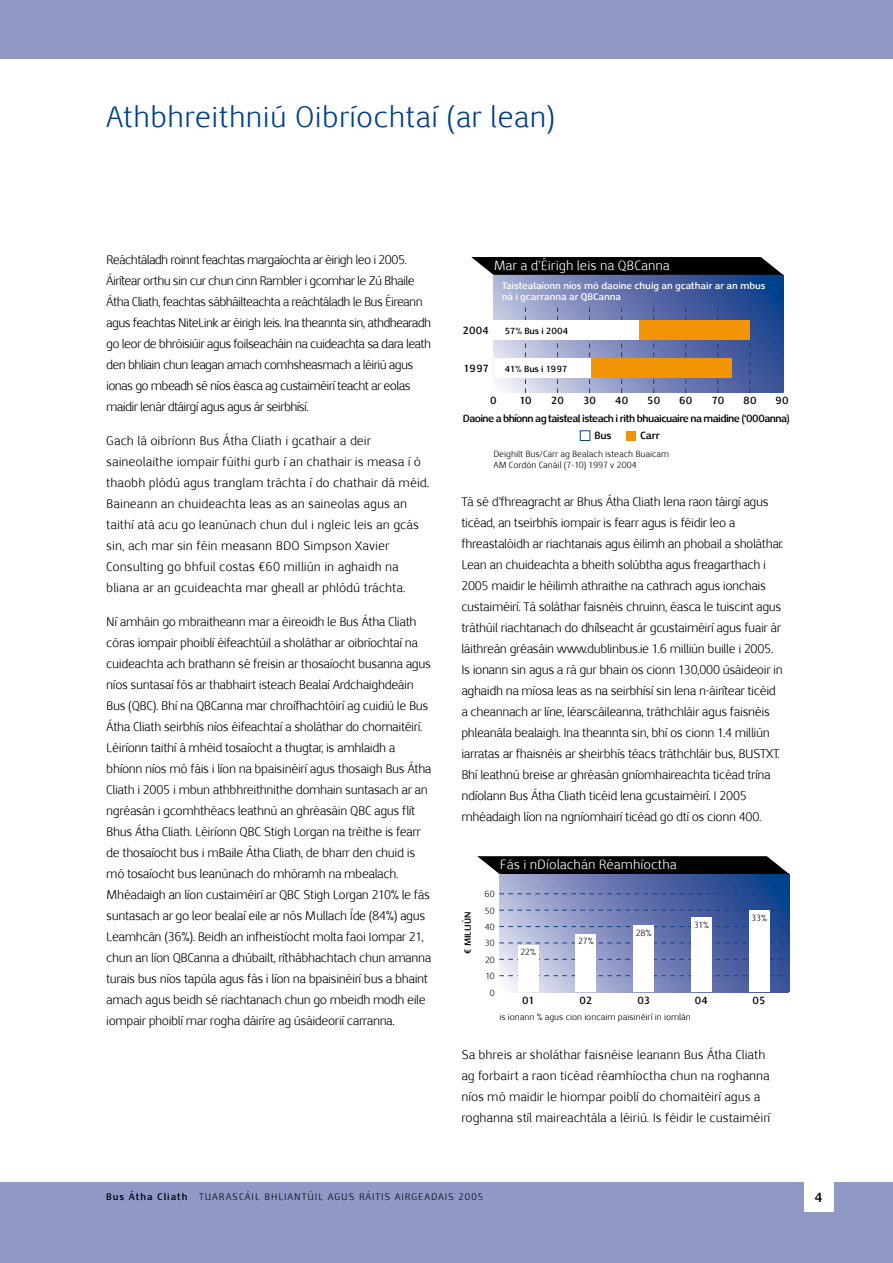
<style>
.page{position:relative;width:893px;height:1263px;background:#9099c6}
.page>*{position:absolute;margin:0;border:0;box-sizing:border-box;transform-origin:0 0}
.t1{font:30px "Nexus Sans";letter-spacing:.01em;color:#003f8a}
.t2{font:13.5px "Nexus Sans";color:#fff}
.t3{font:12.75px/21px "Nexus Sans";letter-spacing:-.03em;color:#000}
.t4{font:12.75px/21px "Nexus Sans";letter-spacing:-.05em;color:#000}
.t5{font:12.75px/21px "Nexus Sans";color:#000}
.t6{font:12.75px/21px "Nexus Sans";letter-spacing:-.005em;color:#000}
.t7{font:700 10.5px "Nexus Sans";letter-spacing:-.05em;color:#000}
.t8{font:700 9.75px/11.7px "Nexus Sans";color:#fcfcfc}
.t9{font:9.75px "Nexus Sans";letter-spacing:.1em;color:#000}
.t10{font:9px/10.8px "Nexus Sans";color:#000}
.t11{font:700 9px "Nexus Sans";color:#000}
.s1{font-weight:700}
</style>
<div class="page">
<div style="left:0;top:60px;width:893px;height:1122px;background:#fff"></div>
<div style="left:804px;top:1182px;width:29px;height:30px;background:#fff"></div>
<div style="left:626px;top:431px;width:9px;height:9px;background:#f29406"></div>
<div style="left:580px;top:430px;width:10px;height:11px;border:1px solid #0f4187"></div>
<svg style="left:471px;top:257px;width:312px;height:136px;background:#69769e"></svg>
<div style="left:493px;top:321px;width:146px;height:19px;background:#fff"></div>
<div style="left:494px;top:358px;width:97px;height:20px;background:#fff"></div>
<div style="left:639px;top:321px;width:111px;height:19px;background:#f29406"></div>
<div style="left:591px;top:358px;width:141px;height:20px;background:#f29406"></div>
<svg style="left:477px;top:856px;width:312px;height:136px;background:#6f7ca3"></svg>
<div style="left:518px;top:945px;width:20px;height:47px;background:#fff"></div>
<div style="left:576px;top:934px;width:20px;height:58px;background:#fff"></div>
<div style="left:634px;top:925px;width:20px;height:67px;background:#fff"></div>
<div style="left:691px;top:918px;width:20px;height:74px;background:#fff"></div>
<div style="left:749px;top:910px;width:20px;height:82px;background:#fff"></div>
<p class="t1" style="left:106px;top:99px;width:451px">Athbhreithniú Oibríochtaí (ar lean)</p>
<p class="t4" style="left:106px;top:249px;width:326px">Reáchtáladh roinnt feachtas margaíochta ar éirigh leo i 2005.<br>Áirítear orthu sin cur chun cinn Rambler i gcomhar le Zú Bhaile Átha Cliath, feachtas sábháilteachta a reáchtáladh le Bus Éireann agus feachtas NiteLink ar éirigh leis. Ina theannta sin, athdhearadh go leor de bhróisiúir agus foilseacháin na cuideachta sa dara leath den bhliain chun leagan amach comhsheasmach a léiriú agus ionas go mbeadh sé níos éasca ag custaiméirí teacht ar eolas maidir lenár dtáirgí agus agus ár seirbhísí.</p>
<p class="t5" style="left:106px;top:430px;width:325px">Gach lá oibríonn Bus Átha Cliath i gcathair a deir saineolaithe iompair fúithi gurb í an chathair is measa í ó thaobh plódú agus tranglam tráchta í do chathair dá méid.<br>Baineann an chuideachta leas as an saineolas agus an taithí atá acu go leanúnach chun dul i ngleic leis an gcás sin, ach mar sin féin measann BDO Simpson Xavier Consulting go bhfuil costas €60 milliún in aghaidh na bliana ar an gcuideachta mar gheall ar phlódú tráchta.</p>
<p class="t3" style="left:106px;top:611px;width:327px">Ní amháin go mbraitheann mar a éireoidh le Bus Átha Cliath córas iompair phoiblí éifeachtúil a sholáthar ar oibríochtaí na cuideachta ach brathann sé freisin ar thosaíocht busanna agus níos suntasaí fós ar thabhairt isteach Bealaí Ardchaighdeáin Bus (QBC). Bhí na QBCanna mar chroífhachtóirí ag cuidiú le Bus Átha Cliath seirbhís níos éifeachtaí a sholáthar do chomaitéirí.<br>Léiríonn taithí á mhéid tosaíocht a thugtar, is amhlaidh a bhíonn níos mó fáis i líon na bpaisinéirí agus thosaigh Bus Átha Cliath i 2005 i mbun athbhreithnithe domhain suntasach ar an ngréasán i gcomhthéacs leathnú an ghréasáin QBC agus flít Bhus Átha Cliath. Léiríonn QBC Stigh Lorgan na tréithe is fearr de thosaíocht bus i mBaile Átha Cliath, de bharr den chuid is mó tosaíocht bus leanúnach do mhóramh na mbealach.<br>Mhéadaigh an líon custaiméirí ar QBC Stigh Lorgan 210% le fás suntasach ar go leor bealaí eile ar nós Mullach Íde (84%) agus Leamhcán (36%). Beidh an infheistíocht molta faoi Iompar 21, chun an líon QBCanna a dhúbailt, ríthábhachtach chun amanna turais bus níos tapúla agus fás i líon na bpaisinéirí bus a bhaint amach agus beidh sé riachtanach chun go mbeidh modh eile iompair phoiblí mar rogha dáiríre ag úsáideorií carranna.</p>
<p class="t2" style="left:494px;top:257px;width:178px">Mar a d’Éirigh leis na QBCanna</p>
<p class="t8" style="left:502px;top:279px;width:265px">Taistealaíonn níos mó daoine chuig an gcathair ar an mbus ná i gcarranna ar QBCanna</p>
<p class="t7" style="left:463px;top:324px;width:28px">2004</p>
<p class="t11" style="left:505px;top:325px;width:65px">57% Bus i 2004</p>
<p class="t7" style="left:463px;top:361px;width:27px">1997</p>
<p class="t11" style="left:505px;top:363px;width:64px">41% Bus i 1997</p>
<p class="t7" style="left:490px;top:394px;width:8px">0</p>
<p class="t7" style="left:519px;top:394px;width:14px">10</p>
<p class="t7" style="left:551px;top:394px;width:14px">20</p>
<p class="t7" style="left:583px;top:394px;width:14px">30</p>
<p class="t7" style="left:615px;top:394px;width:15px">40</p>
<p class="t7" style="left:647px;top:394px;width:14px">50</p>
<p class="t7" style="left:679px;top:394px;width:15px">60</p>
<p class="t7" style="left:711px;top:394px;width:14px">70</p>
<p class="t7" style="left:743px;top:394px;width:15px">80</p>
<p class="t7" style="left:775px;top:394px;width:15px">90</p>
<p class="t7" style="left:463px;top:411px;width:329px">Daoine a bhíonn ag taisteal isteach i rith bhuaicuaire na maidine (‘000anna)</p>
<p class="t7" style="left:594px;top:429px;width:19px">Bus</p>
<p class="t7" style="left:640px;top:429px;width:21px">Carr</p>
<p class="t10" style="left:493px;top:448px;width:177px">Deighilt Bus/Carr ag Bealach isteach Buaicam<br>AM Cordón Canáil (7-10) 1997 v 2004</p>
<p class="t3" style="left:461px;top:492px;width:323px">Tá sé d’fhreagracht ar Bhus Átha Cliath lena raon táirgí agus ticéad, an tseirbhís iompair is fearr agus is féidir leo a fhreastalóidh ar riachtanais agus éilimh an phobail a sholáthar.<br>Lean an chuideachta a bheith solúbtha agus freagarthach i 2005 maidir le héilimh athraithe na cathrach agus ionchais custaiméirí. Tá soláthar faisnéis chruinn, éasca le tuiscint agus tráthúil riachtanach do dhílseacht ár gcustaiméirí agus fuair ár láithreán gréasáin www.dublinbus.ie 1.6 milliún buille i 2005.<br>Is ionann sin agus a rá gur bhain os cionn 130,000 úsáideoir in aghaidh na míosa leas as na seirbhísí sin lena n-áirítear ticéid a cheannach ar líne, léarscáileanna, tráthchláir agus faisnéis phleanála bealaigh. Ina theannta sin, bhí os cionn 1.4 milliún iarratas ar fhaisnéis ar sheirbhís téacs tráthchláir bus, BUSTXT.<br>Bhí leathnú breise ar ghréasán gníomhaireachta ticéad trína ndíolann Bus Átha Cliath ticéid lena gcustaiméirí. I 2005 mhéadaigh líon na ngníomhairí ticéad go dtí os cionn 400.</p>
<p class="t2" style="left:500px;top:856px;width:179px">Fás i nDíolachán Réamhíoctha</p>
<p class="t11" style="left:462px;top:954px;width:44px;rotate:-90deg">€ MILLIÚN</p>
<p class="t10" style="left:485px;top:889px;width:12px">60</p>
<p class="t10" style="left:485px;top:905px;width:12px">50</p>
<p class="t10" style="left:485px;top:921px;width:12px">40</p>
<p class="t10" style="left:485px;top:938px;width:11px">30</p>
<p class="t10" style="left:485px;top:954px;width:11px">20</p>
<p class="t10" style="left:486px;top:971px;width:11px">10</p>
<p class="t10" style="left:490px;top:987px;width:6px">0</p>
<p class="t10" style="left:520px;top:946px;width:17px">22%</p>
<p class="t10" style="left:578px;top:936px;width:17px">27%</p>
<p class="t10" style="left:636px;top:927px;width:17px">28%</p>
<p class="t10" style="left:694px;top:919px;width:17px">31%</p>
<p class="t10" style="left:751px;top:912px;width:17px">33%</p>
<p class="t7" style="left:522px;top:993px;width:14px">01</p>
<p class="t7" style="left:580px;top:993px;width:14px">02</p>
<p class="t7" style="left:637px;top:993px;width:14px">03</p>
<p class="t7" style="left:695px;top:993px;width:15px">04</p>
<p class="t7" style="left:752px;top:993px;width:15px">05</p>
<p class="t10" style="left:499px;top:1011px;width:193px">is ionann % agus cion ioncaim paisinéirí in iomlán</p>
<p class="t6" style="left:461px;top:1044px;width:310px">Sa bhreis ar sholáthar faisnéise leanann Bus Átha Cliath ag forbairt a raon ticéad réamhíoctha chun na roghanna níos mó maidir le hiompar poiblí do chomaitéirí agus a roghanna stíl maireachtála a léiriú. Is féidir le custaiméirí</p>
<p class="t9" style="left:106px;top:1191px;width:379px"><span class="s1">Bus Átha Cliath</span> TUARASCÁIL BHLIANTÚIL AGUS RÁITIS AIRGEADAIS 2005</p>
</div>
